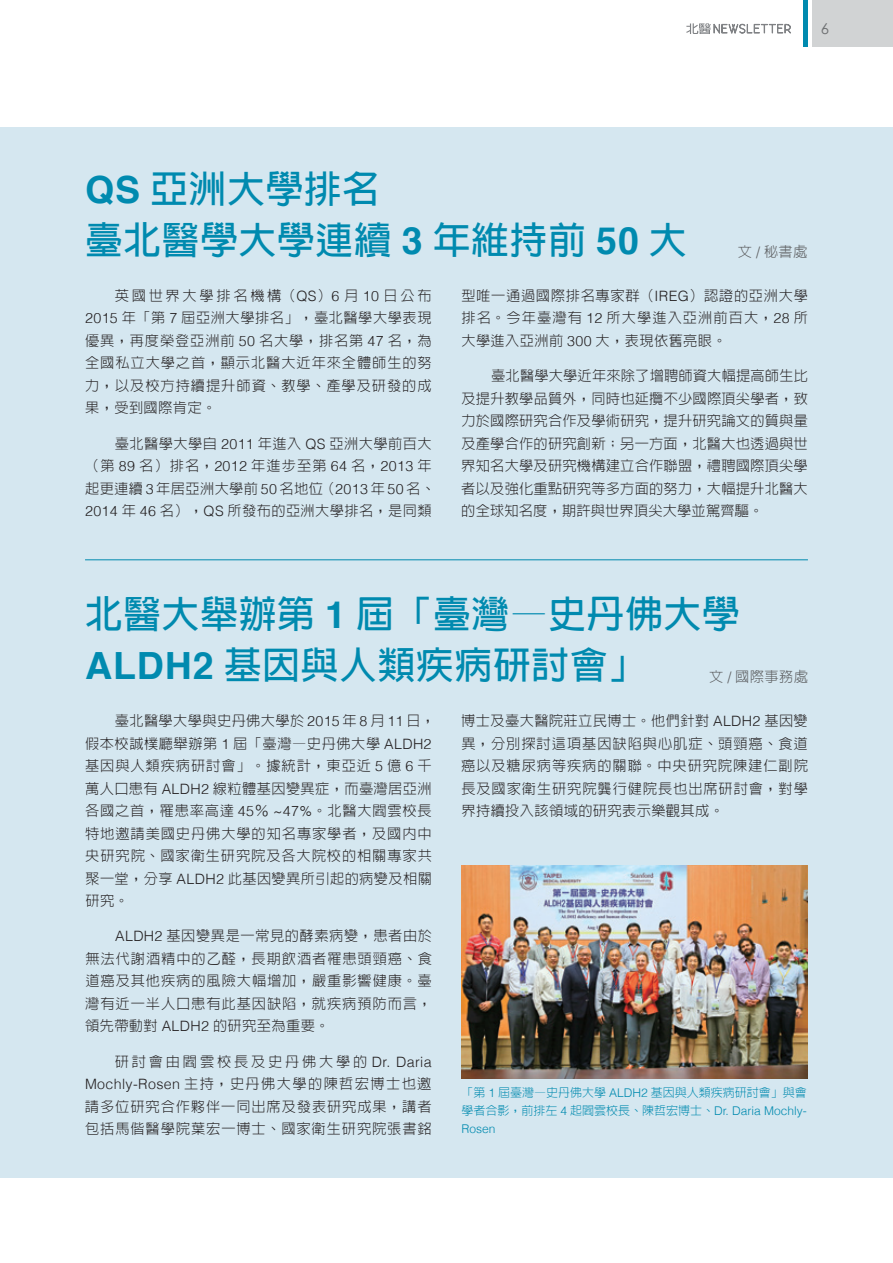
<style>
.page{position:relative;width:893px;height:1263px;background:#fff}
.page>*{position:absolute;margin:0;border:0;box-sizing:border-box;transform-origin:0 0}
.t1{font:700 37.5px/51px "AR Hei B5";letter-spacing:.025em;color:#008aaf}
.t2{font:15px "Century Gothic";color:#6d6f71}
.t3{font:300 14.25px/22.5px "AR Hei B5";letter-spacing:.05em;color:#231f20;text-align:justify}
.t4{font:300 14.25px/22.5px "AR Hei B5";letter-spacing:.025em;color:#231f20}
.t5{font:300 14.25px "AR Hei B5";letter-spacing:.025em;color:#58595b}
.t6{font:300 12px/18px "AR Hei B5";color:#008aaf}
.t7{font:300 12px "Helvetica";color:#008aaf}
.s1{font-family:"Helvetica"}
</style>
<div class="page">
<div style="left:0;top:128px;width:893px;height:1050px;background:#d5e7f0"></div>
<img style="left:461px;top:866px;width:347px;height:212px">
<hr style="left:85px;top:559px;width:723px;height:1px;background:#008aaf">
<div style="left:812px;top:0;width:81px;height:47px;background:#d1d3d4"></div>
<svg style="left:686px;top:23px;width:105px;height:11px"></svg>
<hr style="left:804px;top:0;width:4px;height:47px;background:#008aaf">
<p class="t2" style="left:821px;top:20px;width:10px">6</p>
<h1 class="t1" style="left:85px;top:163px;width:603px"><span class="s1">QS</span> 亞洲大學排名<br>臺北醫學大學連續 <span class="s1">3</span> 年維持前 <span class="s1">50</span> 大</h1>
<p class="t5" style="left:738px;top:244px;width:71px">文 <span class="s1">/</span> 秘書處</p>
<p class="t3" style="left:85px;top:284px;width:348px;text-indent:30px">英國世界大學排名機構（<span class="s1">QS</span>）<span class="s1">6</span> 月 <span class="s1">10</span> 日公布<span class="s1">2015</span> 年「第 <span class="s1">7</span> 屆亞洲大學排名」，臺北醫學大學表現優異，再度榮登亞洲前 <span class="s1">50</span> 名大學，排名第 <span class="s1">47</span> 名，為全國私立大學之首，顯示北醫大近年來全體師生的努力，以及校方持續提升師資、教學、產學及研發的成果，受到國際肯定。</p>
<p class="t4" style="left:85px;top:432px;width:352px;text-indent:30px">臺北醫學大學自 <span class="s1">2011</span> 年進入 <span class="s1">QS</span> 亞洲大學前百大（第 <span class="s1">89</span> 名）排名，<span class="s1">2012</span> 年進步至第 <span class="s1">64</span> 名，<span class="s1">2013</span> 年起更連續 <span class="s1">3</span> 年居亞洲大學前 <span class="s1">50</span> 名地位（<span class="s1">2013</span> 年 <span class="s1">50</span> 名、<br><span class="s1">2014</span> 年 <span class="s1">46</span> 名），<span class="s1">QS</span> 所發布的亞洲大學排名，是同類</p>
<p class="t3" style="left:461px;top:284px;width:348px">型唯一通過國際排名專家群（<span class="s1">IREG</span>）認證的亞洲大學排名。今年臺灣有 <span class="s1">12</span> 所大學進入亞洲前百大，<span class="s1">28</span> 所大學進入亞洲前 <span class="s1">300</span> 大，表現依舊亮眼。</p>
<p class="t3" style="left:461px;top:364px;width:348px;text-indent:30px">臺北醫學大學近年來除了增聘師資大幅提高師生比及提升教學品質外，同時也延攬不少國際頂尖學者，致力於國際研究合作及學術研究，提升研究論文的質與量及產學合作的研究創新；另一方面，北醫大也透過與世界知名大學及研究機構建立合作聯盟，禮聘國際頂尖學者以及強化重點研究等多方面的努力，大幅提升北醫大的全球知名度，期許與世界頂尖大學並駕齊驅。</p>
<h1 class="t1" style="left:85px;top:589px;width:656px">北醫大舉辦第 <span class="s1">1</span> 屆「臺灣—史丹佛大學<br><span class="s1">ALDH2</span> 基因與人類疾病研討會」</h1>
<p class="t5" style="left:709px;top:670px;width:100px">文 <span class="s1">/</span> 國際事務處</p>
<p class="t3" style="left:85px;top:709px;width:352px;text-align:left;text-indent:30px">臺北醫學大學與史丹佛大學於 <span class="s1">2015</span> 年 <span class="s1">8</span> 月 <span class="s1">11</span> 日，假本校誠樸廳舉辦第 <span class="s1">1</span> 屆「臺灣—史丹佛大學 <span class="s1">ALDH2</span>基因與人類疾病研討會」。據統計，東亞近 <span class="s1">5</span> 億 <span class="s1">6</span> 千萬人口患有 <span class="s1">ALDH2</span> 線粒體基因變異症，而臺灣居亞洲各國之首，罹患率高達 <span class="s1">45</span>％ <span class="s1">~47%</span>。北醫大閻雲校長特地邀請美國史丹佛大學的知名專家學者，及國內中央研究院、國家衛生研究院及各大院校的相關專家共聚一堂，分享 <span class="s1">ALDH2</span> 此基因變異所引起的病變及相關研究。</p>
<p class="t3" style="left:85px;top:925px;width:348px;text-indent:30px"><span class="s1">ALDH2</span> 基因變異是一常見的酵素病變，患者由於無法代謝酒精中的乙醛，長期飲酒者罹患頭頸癌、食道癌及其他疾病的風險大幅增加，嚴重影響健康。臺灣有近一半人口患有此基因缺陷，就疾病預防而言，領先帶動對 <span class="s1">ALDH2</span> 的研究至為重要。</p>
<p class="t3" style="left:85px;top:1050px;width:348px;text-indent:30px">研討會由閻雲校長及史丹佛大學的 <span class="s1">Dr. Daria Mochly-Rosen</span> 主持，史丹佛大學的陳哲宏博士也邀請多位研究合作夥伴一同出席及發表研究成果，講者包括馬偕醫學院葉宏一博士、國家衛生研究院張書銘</p>
<p class="t3" style="left:461px;top:709px;width:348px">博士及臺大醫院莊立民博士。他們針對 <span class="s1">ALDH2</span> 基因變異，分別探討這項基因缺陷與心肌症、頭頸癌、食道癌以及糖尿病等疾病的關聯。中央研究院陳建仁副院長及國家衛生研究院龔行健院長也出席研討會，對學界持續投入該領域的研究表示樂觀其成。</p>
<p class="t6" style="left:461px;top:1084px;width:347px">「第 <span class="s1">1</span> 屆臺灣—史丹佛大學 <span class="s1">ALDH2</span> 基因與人類疾病研討會」與會學者合影，前排左 <span class="s1">4</span> 起閻雲校長、陳哲宏博士、<span class="s1">Dr. Daria Mochly-</span></p>
<p class="t7" style="left:461px;top:1119px;width:36px">Rosen</p>
</div>
